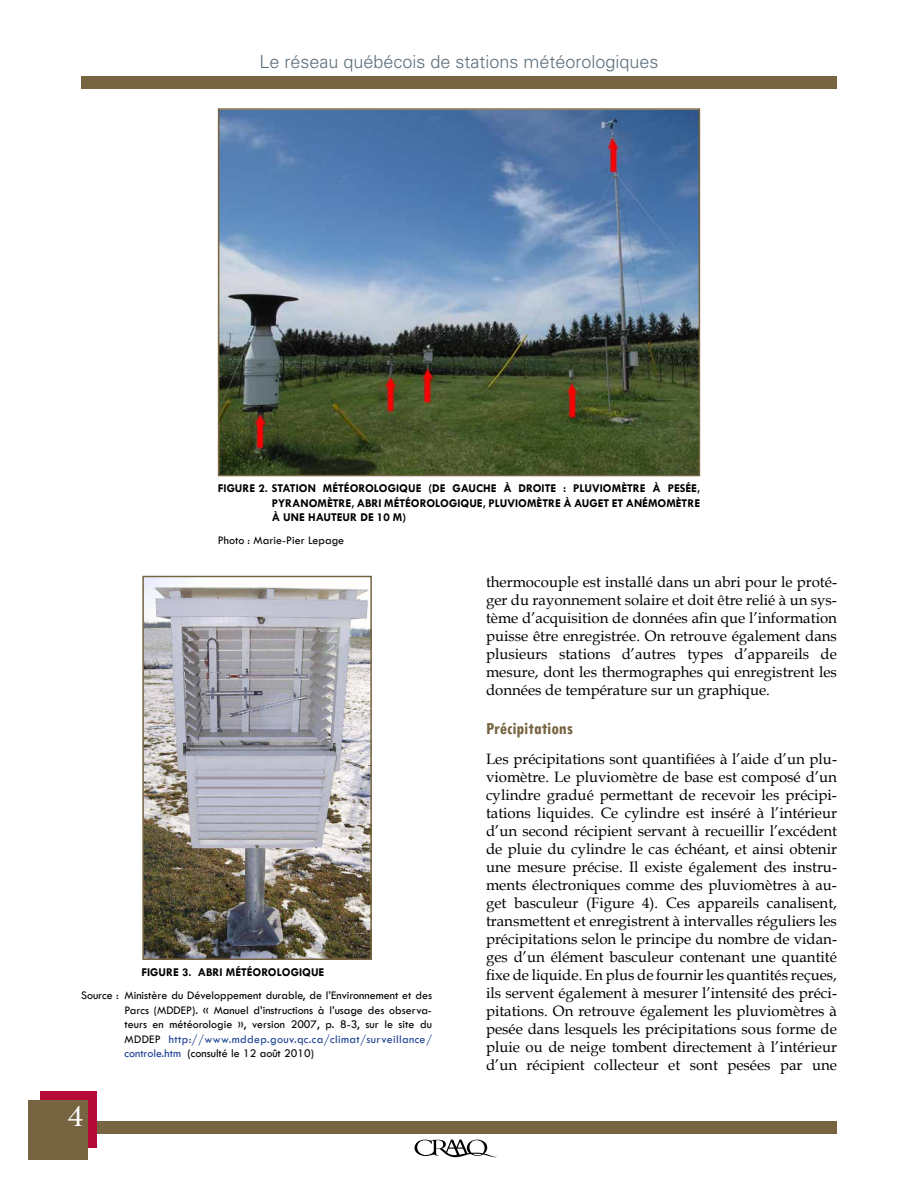
<style>
.page{position:relative;width:918px;height:1188px;background:#fff}
.page>*{position:absolute;margin:0;border:0;box-sizing:border-box;transform-origin:0 0}
.t1{font:31.5px "Footlight MT Light";color:#fff}
.t2{font:300 18px "Univers";color:#5c6f7c}
.t3{font:700 condensed 18px "Tw Cen";color:#776441}
.t4{font:15px/18px "Book Antiqua";color:#000;text-align:justify}
.t5{font:12px/14.4px "Tw Cen";color:#000;text-align:justify}
.t6{font:700 12px/14.4px "Tw Cen";color:#000}
.s1{color:#1c3f94}
</style>
<div class="page">
<div style="left:81px;top:76px;width:756px;height:13px;background:#776441"></div>
<div style="left:81px;top:1122px;width:756px;height:12px;background:#776441"></div>
<svg style="left:415px;top:1140px;width:82px;height:17px"></svg>
<div style="left:40px;top:1091px;width:57px;height:57px;background:#b50938"></div>
<div style="left:28px;top:1100px;width:60px;height:60px;background:#776441"></div>
<img style="left:221px;top:111px;width:476px;height:362px">
<div style="left:218px;top:108px;width:482px;height:368px;border:2px solid #776441"></div>
<img style="left:145px;top:579px;width:224px;height:378px">
<div style="left:142px;top:576px;width:230px;height:384px;border:2px solid #776441"></div>
<p class="t2" style="left:259px;top:51px;width:401px">Le réseau québécois de stations météorologiques</p>
<p class="t6" style="left:218px;top:481px;width:484px">FIGURE 2. STATION MÉTÉOROLOGIQUE (DE GAUCHE À DROITE : PLUVIOMÈTRE À PESÉE,<br>P</p>
<p class="t6" style="left:272px;top:495px;width:430px;text-indent:6px">YRANOMÈTRE, ABRI MÉTÉOROLOGIQUE, PLUVIOMÈTRE À AUGET ET ANÉMOMÈTRE<br>À UNE HAUTEUR DE 10 M)</p>
<p class="t5" style="left:218px;top:533px;width:128px">Photo : Marie-Pier Lepage</p>
<p class="t6" style="left:141px;top:965px;width:184px">FIGURE 3. ABRI MÉTÉOROLOGIQUE</p>
<p class="t5" style="left:124px;top:988px;width:309px;text-indent:-44px">Source : Ministère du Développement durable, de l’Environnement et des Parcs (MDDEP). « Manuel d’instructions à l’usage des observa&shy;teurs en météorologie », version 2007, p. 8-3, sur le site du MDDEP <span class="s1">http://www.mddep.gouv.qc.ca/climat/surveillance/ controle.htm</span> (consulté le 12 août 2010)</p>
<h1 class="t1" style="left:67px;top:1098px;width:19px">4</h1>
<p class="t4" style="left:486px;top:572px;width:352px">thermocouple est installé dans un abri pour le proté&shy;ger du rayonnement solaire et doit être relié à un sys&shy;tème d’acquisition de données afin que l’information puisse être enregistrée. On retrouve également dans plusieurs stations d’autres types d’appareils de mesure, dont les thermographes qui enregistrent les données de température sur un graphique.</p>
<p class="t3" style="left:486px;top:718px;width:89px">Précipitations</p>
<p class="t4" style="left:486px;top:750px;width:353px">Les précipitations sont quantifiées à l’aide d’un plu&shy;viomètre. Le pluviomètre de base est composé d’un cylindre gradué permettant de recevoir les précipi&shy;tations liquides. Ce cylindre est inséré à l’intérieur d’un second récipient servant à recueillir l’excédent de pluie du cylindre le cas échéant, et ainsi obtenir une mesure précise. Il existe également des instru&shy;ments électroniques comme des pluviomètres à au&shy;get basculeur (Figure 4). Ces appareils canalisent, transmettent et enregistrent à intervalles réguliers les précipitations selon le principe du nombre de vidan&shy;ges d’un élément basculeur contenant une quantité fixe de liquide. En plus de fournir les quantités reçues, ils servent également à mesurer l’intensité des préci&shy;pitations. On retrouve également les pluviomètres à pesée dans lesquels les précipitations sous forme de pluie ou de neige tombent directement à l’intérieur d’un récipient collecteur et sont pesées par une</p>
</div>
